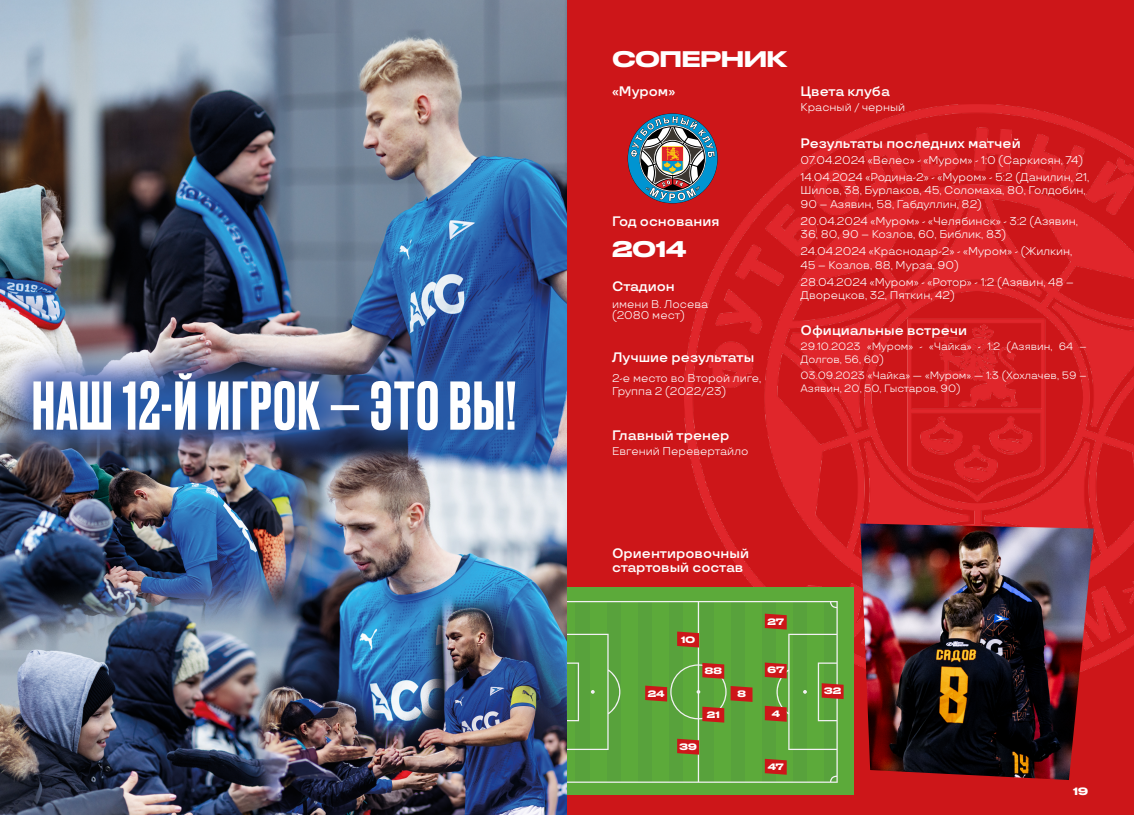
<style>
.page{position:relative;width:1134px;height:815px;background:#fff}
.page>*{position:absolute;margin:0;border:0;box-sizing:border-box;transform-origin:0 0}
.t1{font:500 21.25px "Druk Wide Cyr";color:#fff}
.t2{font:600 13.75px/14.8px "TT Travels";color:#fff}
.t3{font:11.25px/13.5px "TT Travels";color:#fff}
.t4{font:10.62px/12.8px "TT Travels";color:#fff}
.t5{font:500 10px "Druk Wide Cyr";color:#fff}
.t6{font:500 8.75px "Druk Wide Cyr";color:#fff}
</style>
<div class="page">
<div style="left:567px;top:0;width:567px;height:815px;background:#cd1619"></div>
<img style="left:685px;top:104px;width:449px;height:563px">
<div style="left:567px;top:588px;width:287px;height:207px;background:#5caa3a"></div>
<svg style="left:567px;top:601px;width:271px;height:182px"></svg>
<svg style="left:822px;top:683px;width:21px;height:16px"></svg>
<svg style="left:765px;top:663px;width:22px;height:15px"></svg>
<svg style="left:765px;top:706px;width:22px;height:16px"></svg>
<svg style="left:702px;top:663px;width:22px;height:16px"></svg>
<svg style="left:677px;top:632px;width:22px;height:15px"></svg>
<svg style="left:677px;top:739px;width:22px;height:16px"></svg>
<svg style="left:731px;top:686px;width:21px;height:16px"></svg>
<svg style="left:645px;top:686px;width:22px;height:16px"></svg>
<svg style="left:702px;top:707px;width:22px;height:16px"></svg>
<svg style="left:765px;top:759px;width:22px;height:16px"></svg>
<svg style="left:765px;top:614px;width:22px;height:16px"></svg>
<img style="left:860px;top:524px;width:234px;height:256px">
<div style="left:628px;top:114px;width:89px;height:89px;background:#0094d1;border-radius:50%"></div>
<svg style="left:631px;top:116px;width:84px;height:85px"></svg>
<img style="left:0;top:0;width:567px;height:815px">
<h1 class="t1" style="left:613px;top:41px;width:176px">СОПЕРНИК</h1>
<p class="t2" style="left:612px;top:84px;width:65px">«Муром»</p>
<p class="t2" style="left:612px;top:214px;width:109px">Год основания</p>
<h1 class="t1" style="left:612px;top:232px;width:76px">2014</h1>
<p class="t2" style="left:612px;top:279px;width:64px">Стадион</p>
<p class="t3" style="left:612px;top:299px;width:98px;line-height:11.2px">имени В. Лосева (2080 мест)</p>
<p class="t2" style="left:612px;top:350px;width:144px">Лучшие результаты</p>
<p class="t3" style="left:612px;top:371px;width:151px">2-е место во Второй лиге,<br>Группа 2 (2022/23)</p>
<p class="t2" style="left:800px;top:84px;width:91px">Цвета клуба</p>
<p class="t2" style="left:800px;top:136px;width:222px">Результаты последних матчей</p>
<p class="t3" style="left:800px;top:101px;width:106px">Красный / черный</p>
<p class="t3" style="left:800px;top:151px;width:290px;line-height:17px">07.04.2024 «Велес» - «Муром» - 1:0 (Саркисян, 74)<br>14.04.2024 «Родина-2» - «Муром» - 5:2 (Данилин, 21,</p>
<p class="t3" style="left:800px;top:184px;width:287px">Шилов, 38, Бурлаков, 45, Соломаха, 80, Голдобин,<br>90 – Азявин, 58, Габдуллин, 82)</p>
<p class="t3" style="left:800px;top:214px;width:279px">20.04.2024 «Муром» - «Челябинск» - 3:2 (Азявин,<br>36, 80, 90 – Козлов, 60, Библик, 83)</p>
<p class="t3" style="left:800px;top:245px;width:273px">24.04.2024 «Краснодар-2» - «Муром» - (Жилкин,<br>45 – Козлов, 88, Мурза, 90)</p>
<p class="t3" style="left:800px;top:275px;width:275px">28.04.2024 «Муром» - «Ротор» - 1:2 (Азявин, 48 –<br>Дворецков, 32, Пяткин, 42)</p>
<p class="t2" style="left:800px;top:323px;width:168px">Официальные встречи</p>
<p class="t4" style="left:800px;top:340px;width:288px">29.10.2023 «Муром» - «Чайка» - 1:2 (Азявин, 64 –<br>Долгов, 56, 60)</p>
<p class="t4" style="left:800px;top:369px;width:288px">03.09.2023 «Чайка» — «Муром» — 1:3 (Хохлачев, 59 –<br>Азявин, 20, 50, Гыстаров, 90)</p>
<p class="t2" style="left:612px;top:428px;width:119px">Главный тренер</p>
<p class="t3" style="left:612px;top:445px;width:138px">Евгений Перевертайло</p>
<p class="t2" style="left:612px;top:546px;width:139px">Ориентировочный стартовый состав</p>
<p class="t6" style="left:681px;top:633px;width:15px">10</p>
<p class="t6" style="left:705px;top:664px;width:18px">88</p>
<p class="t6" style="left:648px;top:687px;width:18px">24</p>
<p class="t6" style="left:737px;top:687px;width:10px">8</p>
<p class="t6" style="left:767px;top:615px;width:18px">27</p>
<p class="t6" style="left:767px;top:663px;width:18px">67</p>
<p class="t6" style="left:679px;top:739px;width:19px">39</p>
<p class="t6" style="left:707px;top:707px;width:14px">21</p>
<p class="t6" style="left:772px;top:706px;width:10px">4</p>
<p class="t6" style="left:768px;top:759px;width:17px">47</p>
<p class="t6" style="left:824px;top:684px;width:18px">32</p>
<p class="t5" style="left:1073px;top:783px;width:16px">19</p>
</div>
